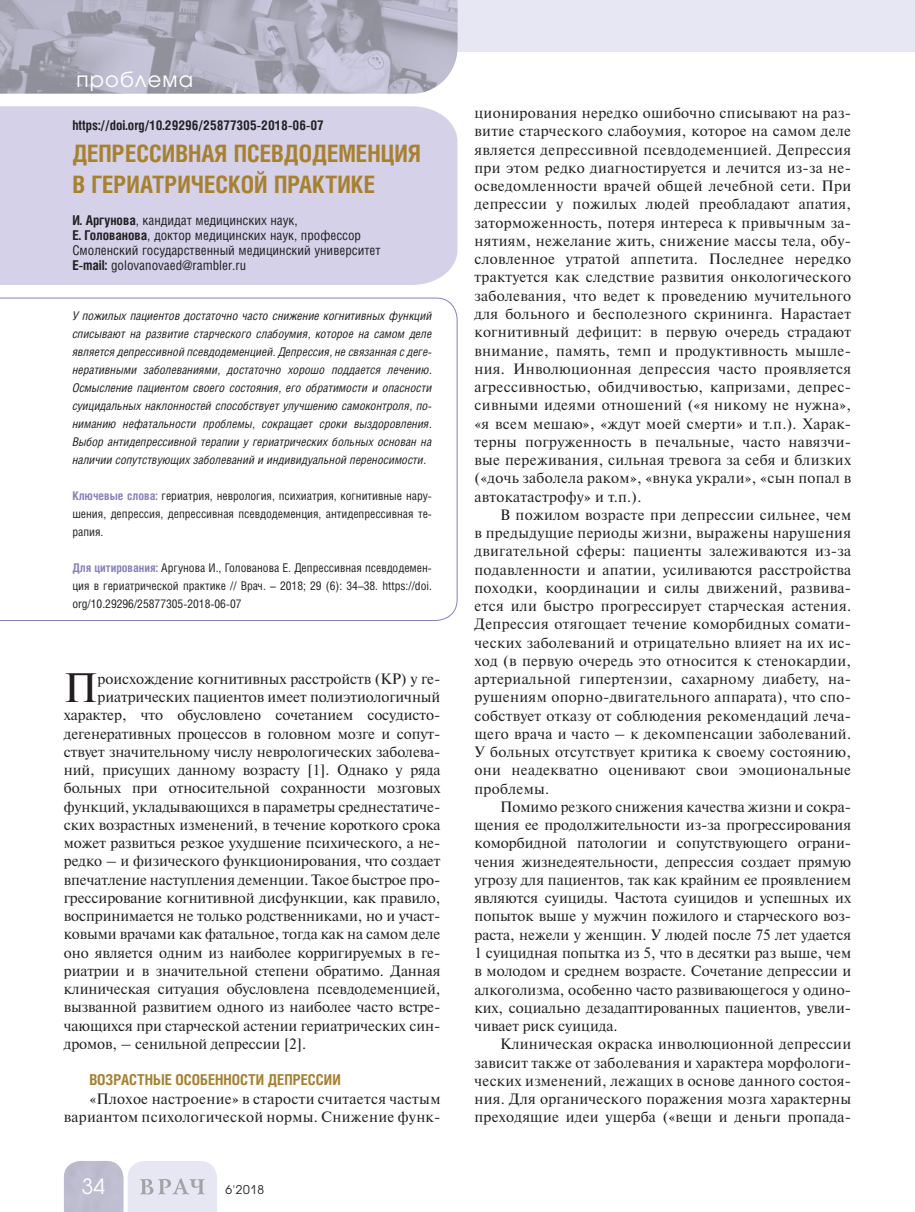
<style>
.page{position:relative;width:915px;height:1212px;background:#fff}
.page>*{position:absolute;margin:0;border:0;box-sizing:border-box;transform-origin:0 0}
.t1{font:41.1px "Newton C";color:#231f20}
.t2{font:700 24px/31.5px "Helios Cond";color:#a78131}
.t3{font:21px "Avant Garde Gothic C";letter-spacing:.05em;color:#fff}
.t4{font:15px/18.3px "Newton C";letter-spacing:-.005em;color:#231f20;text-align:justify}
.t5{font:15px/18.3px "Newton C";letter-spacing:.02em;color:#231f20;text-align:right}
.t6{font:700 15px "Helios Cond";color:#a78131}
.t7{font:13.5px/15px "Helios Cond";color:#231f20}
.t8{font:700 13.5px "Helios Cond";color:#231f20}
.t9{font:italic 12px/18px "Helios Cond";color:#231f20;text-align:justify}
.t10{font:12px/18px "Helios Cond";color:#231f20;text-align:justify}
.t11{font:12px "Avant Garde Gothic C";color:#231f20}
.s1{font-weight:700}
.s2{font-weight:700;color:#8781bd}
</style>
<div class="page">
<div style="left:0;top:0;width:914px;height:51px;background:#e7e6f3"></div>
<svg style="left:64px;top:1161px;width:153px;height:51px;background:#d5d4e2"></svg>
<svg style="left:0;top:0;width:412px;height:94px;background:#adacbc"></svg>
<img style="left:412px;top:0;width:45px;height:94px">
<div style="left:0;top:106px;width:457px;height:179px;background:#d4d1e9"></div>
<svg style="left:0;top:297px;width:457px;height:324px"></svg>
<h3 class="t3" style="left:77px;top:70px;width:118px">проблема</h3>
<p class="t8" style="left:72px;top:120px;width:253px">https://doi.org/10.29296/25877305-2018-06-07</p>
<h2 class="t2" style="left:72px;top:140px;width:350px">ДЕПРЕССИВНАЯ ПСЕВДОДЕМЕНЦИЯ<br>В ГЕРИАТРИЧЕСКОЙ ПРАКТИКЕ</h2>
<p class="t7" style="left:72px;top:214px;width:310px"><span class="s1">И. Аргунова</span>, кандидат медицинских наук,<br><span class="s1">Е. Голованова</span>, доктор медицинских наук, профессор Смоленский государственный медицинский университет <span class="s1">E-mail:</span> golovanovaed@rambler.ru</p>
<p class="t9" style="left:72px;top:308px;width:361px">У пожилых пациентов достаточно часто снижение когнитивных функций списывают на развитие старческого слабоумия, которое на самом деле является депрессивной псевдодеменцией. Депрессия, не связанная с деге&shy;неративными заболеваниями, достаточно хорошо поддается лечению.<br>Осмысление пациентом своего состояния, его обратимости и опасности суицидальных наклонностей способствует улучшению самоконтроля, по&shy;ниманию нефатальности проблемы, сокращает сроки выздоровления.<br>Выбор антидепрессивной терапии у гериатрических больных основан на наличии сопутствующих заболеваний и индивидуальной переносимости.</p>
<p class="t10" style="left:72px;top:488px;width:361px"><span class="s2">Ключевые слова:</span> гериатрия, неврология, психиатрия, когнитивные нару&shy;шения, депрессия, депрессивная псевдодеменция, антидепрессивная те&shy;рапия.</p>
<p class="t10" style="left:72px;top:560px;width:361px"><span class="s2">Для цитирования:</span> Аргунова И., Голованова Е. Депрессивная псевдодемен&shy;ция в гериатрической практике // Врач. – 2018; 29 (6): 34–38. https://doi. org/10.29296/25877305-2018-06-07</p>
<h1 class="t1" style="left:64px;top:673px;width:35px">П</h1>
<p class="t4" style="left:97px;top:671px;width:344px">роисхождение когнитивных расстройств (КР) у ге-</p>
<p class="t4" style="left:97px;top:689px;width:344px">риатрических пациентов имеет полиэтиологичный</p>
<p class="t4" style="left:64px;top:707px;width:378px">характер, что обусловлено сочетанием сосудисто-</p>
<p class="t4" style="left:64px;top:726px;width:378px">дегенеративных процессов в головном мозге и сопут-</p>
<p class="t4" style="left:64px;top:744px;width:378px">ствует значительному числу неврологических заболева-</p>
<p class="t4" style="left:64px;top:762px;width:378px">ний, присущих данному возрасту [1]. Однако у ряда</p>
<p class="t4" style="left:64px;top:780px;width:378px">больных при относительной сохранности мозговых</p>
<p class="t4" style="left:64px;top:799px;width:378px">функций, укладывающихся в параметры среднестатиче-</p>
<p class="t4" style="left:64px;top:817px;width:378px">ских возрастных изменений, в течение короткого срока</p>
<p class="t4" style="left:64px;top:835px;width:378px">может развиться резкое ухудшение психического, а не-</p>
<p class="t4" style="left:64px;top:853px;width:378px">редко – и физического функционирования, что создает</p>
<p class="t4" style="left:64px;top:872px;width:378px">впечатление наступления деменции. Такое быстрое про-</p>
<p class="t4" style="left:64px;top:890px;width:378px">грессирование когнитивной дисфункции, как правило,</p>
<p class="t4" style="left:64px;top:908px;width:378px">воспринимается не только родственниками, но и участ-</p>
<p class="t4" style="left:64px;top:926px;width:378px">ковыми врачами как фатальное, тогда как на самом деле</p>
<p class="t4" style="left:64px;top:945px;width:378px">оно является одним из наиболее корригируемых в ге-</p>
<p class="t4" style="left:64px;top:963px;width:378px">риатрии и в значительной степени обратимо. Данная</p>
<p class="t4" style="left:64px;top:981px;width:378px">клиническая ситуация обусловлена псевдодеменцией,</p>
<p class="t4" style="left:64px;top:999px;width:378px">вызванной развитием одного из наиболее часто встре-</p>
<p class="t4" style="left:64px;top:1018px;width:378px">чающихся при старческой астении гериатрических син-</p>
<p class="t4" style="left:64px;top:1036px;width:244px">дромов, – сенильной депрессии [2].</p>
<p class="t6" style="left:89px;top:1074px;width:253px">ВОЗРАСТНЫЕ ОСОБЕННОСТИ ДЕПРЕССИИ</p>
<p class="t5" style="left:64px;top:1091px;width:378px">«Плохое настроение» в старости считается частым вариантом психологической нормы. Снижение функ-</p>
<h3 class="t3" style="left:82px;top:1177px;width:25px">34</h3>
<p class="t11" style="left:225px;top:1184px;width:40px">6'2018</p>
<p class="t4" style="left:474px;top:105px;width:378px">ционирования нередко ошибочно списывают на раз&shy;витие старческого слабоумия, которое на самом деле является депрессивной псевдодеменцией. Депрессия при этом редко диагностируется и лечится из-за не&shy;осведомленности врачей общей лечебной сети. При депрессии у пожилых людей преобладают апатия, заторможенность, потеря интереса к привычным за&shy;нятиям, нежелание жить, снижение массы тела, обу&shy;словленное утратой аппетита. Последнее нередко трактуется как следствие развития онкологического заболевания, что ведет к проведению мучительного для больного и бесполезного скрининга. Нарастает когнитивный дефицит: в первую очередь страдают внимание, память, темп и продуктивность мышле&shy;ния. Инволюционная депрессия часто проявляется агрессивностью, обидчивостью, капризами, депрес&shy;сивными идеями отношений («я никому не нужна», «я всем мешаю», «ждут моей смерти» и т.п.). Харак&shy;терны погруженность в печальные, часто навязчи&shy;вые переживания, сильная тревога за себя и близких («дочь заболела раком», «внука украли», «сын попал в автокатастрофу» и т.п.).</p>
<p class="t4" style="left:474px;top:507px;width:378px;text-indent:26px">В пожилом возрасте при депрессии сильнее, чем в предыдущие периоды жизни, выражены нарушения двигательной сферы: пациенты залеживаются из-за подавленности и апатии, усиливаются расстройства походки, координации и силы движений, развива&shy;ется или быстро прогрессирует старческая астения.<br>Депрессия отягощает течение коморбидных сомати&shy;ческих заболеваний и отрицательно влияет на их ис&shy;ход (в первую очередь это относится к стенокардии, артериальной гипертензии, сахарному диабету, на&shy;рушениям опорно-двигательного аппарата), что спо&shy;собствует отказу от соблюдения рекомендаций леча&shy;щего врача и часто – к декомпенсации заболеваний.<br>У больных отсутствует критика к своему состоянию, они неадекватно оценивают свои эмоциональные проблемы.</p>
<p class="t4" style="left:474px;top:799px;width:378px;text-indent:26px">Помимо резкого снижения качества жизни и сокра&shy;щения ее продолжительности из-за прогрессирования коморбидной патологии и сопутствующего ограни&shy;чения жизнедеятельности, депрессия создает прямую угрозу для пациентов, так как крайним ее проявлением являются суициды. Частота суицидов и успешных их попыток выше у мужчин пожилого и старческого воз&shy;раста, нежели у женщин. У людей после 75 лет удается 1 суицидная попытка из 5, что в десятки раз выше, чем в молодом и среднем возрасте. Сочетание депрессии и алкоголизма, особенно часто развивающегося у одино&shy;ких, социально дезадаптированных пациентов, увели&shy;чивает риск суицида.</p>
<p class="t4" style="left:474px;top:1036px;width:378px;text-indent:26px">Клиническая окраска инволюционной депрессии зависит также от заболевания и характера морфологи&shy;ческих изменений, лежащих в основе данного состоя&shy;ния. Для органического поражения мозга характерны преходящие идеи ущерба («вещи и деньги пропада-</p>
</div>
